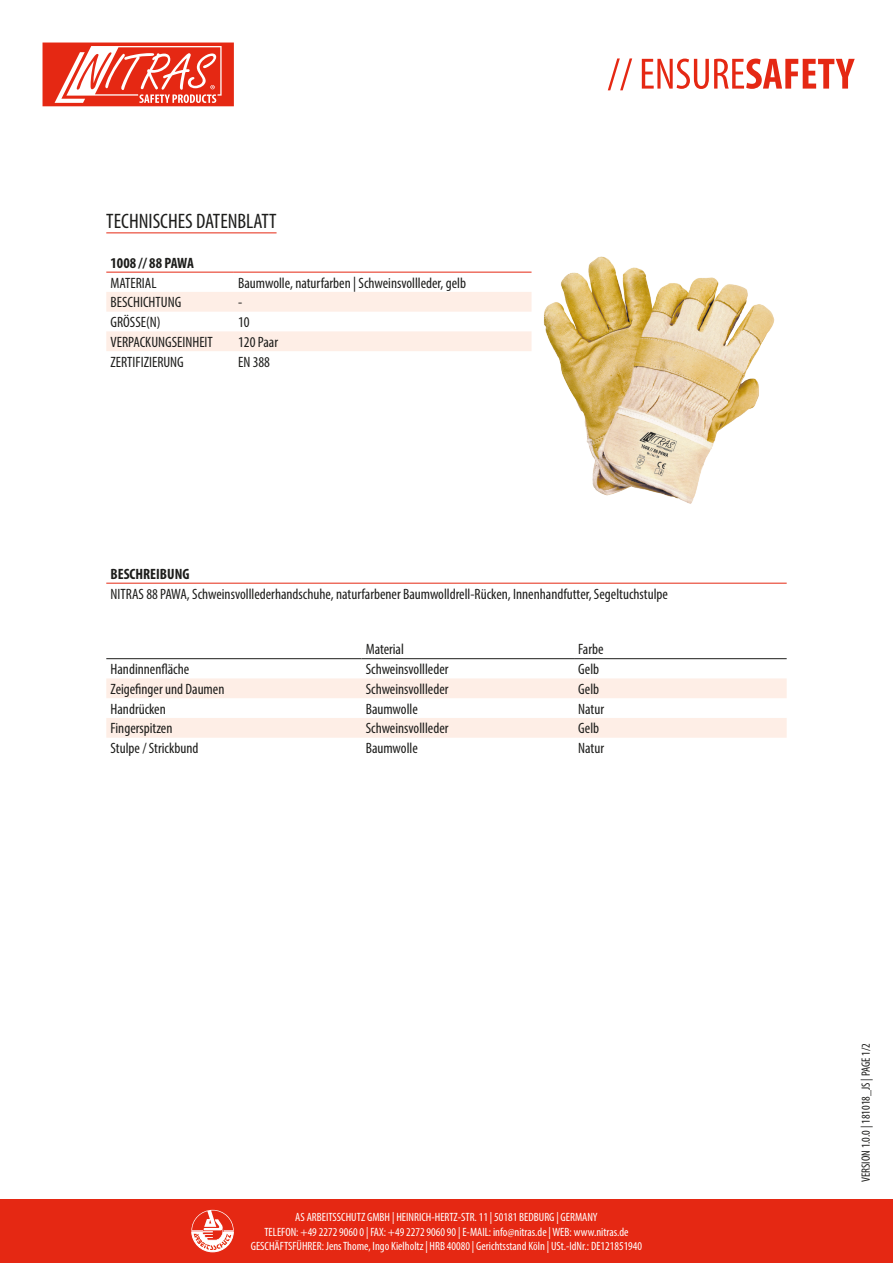
<style>
.page{position:relative;width:893px;height:1263px;background:#fff}
.page>*{position:absolute;margin:0;border:0;box-sizing:border-box;transform-origin:0 0}
.t1{font:condensed 21px "Myriad Pro";color:#1d1d1b}
.t2{font:condensed 15px "Myriad Pro";color:#1d1d1b}
.t3{font:700 condensed 15px "Myriad Pro";color:#1d1d1b}
.t4{font:condensed 12px/14.4px "Myriad Pro";color:#fff;text-align:center}
.t5{font:condensed 12px "Myriad Pro";color:#1d1d1b}
</style>
<div class="page">
<div style="left:0;top:1199px;width:893px;height:64px;background:#e52813"></div>
<svg style="left:608px;top:58px;width:247px;height:32px"></svg>
<svg style="left:191px;top:1210px;width:43px;height:42px"></svg>
<svg style="left:43px;top:43px;width:191px;height:63px"></svg>
<hr style="left:106px;top:232px;width:171px;height:1px;background:#e52813">
<svg style="left:106px;top:292px;width:425px;height:59px"></svg>
<hr style="left:106px;top:272px;width:128px;height:1px;background:#e52813">
<hr style="left:234px;top:272px;width:297px;height:1px;background:#e52813">
<img style="left:531px;top:256px;width:244px;height:248px">
<hr style="left:106px;top:583px;width:681px;height:1px;background:#e52813">
<svg style="left:106px;top:659px;width:681px;height:1px"></svg>
<svg style="left:106px;top:678px;width:681px;height:60px"></svg>
<hr style="left:106px;top:658px;width:255px;height:1px;background:#1d1d1b">
<hr style="left:361px;top:658px;width:213px;height:1px;background:#1d1d1b">
<hr style="left:574px;top:658px;width:213px;height:1px;background:#1d1d1b">
<p class="t1" style="left:106px;top:209px;width:172px">TECHNISCHES DATENBLATT</p>
<p class="t3" style="left:111px;top:253px;width:85px">1008 // 88 PAWA</p>
<p class="t2" style="left:111px;top:274px;width:47px">MATERIAL</p>
<p class="t2" style="left:238px;top:274px;width:229px">Baumwolle, naturfarben | Schweinsvollleder, gelb</p>
<p class="t2" style="left:111px;top:293px;width:72px">BESCHICHTUNG</p>
<p class="t2" style="left:238px;top:293px;width:6px">-</p>
<p class="t2" style="left:111px;top:313px;width:52px">GRÖSSE(N)</p>
<p class="t2" style="left:238px;top:313px;width:13px">10</p>
<p class="t2" style="left:111px;top:333px;width:104px">VERPACKUNGSEINHEIT</p>
<p class="t2" style="left:238px;top:333px;width:41px">120 Paar</p>
<p class="t2" style="left:111px;top:353px;width:75px">ZERTIFIZIERUNG</p>
<p class="t2" style="left:238px;top:353px;width:33px">EN 388</p>
<p class="t3" style="left:111px;top:564px;width:80px">BESCHREIBUNG</p>
<p class="t2" style="left:111px;top:585px;width:559px">NITRAS 88 PAWA, Schweinsvolllederhandschuhe, naturfarbener Baumwolldrell-Rücken, Innenhandfutter, Segeltuchstulpe</p>
<p class="t2" style="left:366px;top:640px;width:40px">Material</p>
<p class="t2" style="left:578px;top:640px;width:27px">Farbe</p>
<p class="t2" style="left:111px;top:660px;width:80px">Handinnenfläche</p>
<p class="t2" style="left:366px;top:660px;width:84px">Schweinsvollleder</p>
<p class="t2" style="left:578px;top:660px;width:22px">Gelb</p>
<p class="t2" style="left:111px;top:680px;width:115px">Zeigefinger und Daumen</p>
<p class="t2" style="left:366px;top:680px;width:84px">Schweinsvollleder</p>
<p class="t2" style="left:578px;top:680px;width:22px">Gelb</p>
<p class="t2" style="left:111px;top:700px;width:57px">Handrücken</p>
<p class="t2" style="left:366px;top:700px;width:54px">Baumwolle</p>
<p class="t2" style="left:578px;top:700px;width:27px">Natur</p>
<p class="t2" style="left:111px;top:719px;width:63px">Fingerspitzen</p>
<p class="t2" style="left:366px;top:719px;width:84px">Schweinsvollleder</p>
<p class="t2" style="left:578px;top:719px;width:22px">Gelb</p>
<p class="t2" style="left:111px;top:739px;width:89px">Stulpe / Strickbund</p>
<p class="t2" style="left:366px;top:739px;width:54px">Baumwolle</p>
<p class="t2" style="left:578px;top:739px;width:27px">Natur</p>
<p class="t4" style="left:251px;top:1210px;width:393px">AS ARBEITSSCHUTZ GMBH | HEINRICH-HERTZ-STR. 11 | 50181 BEDBURG | GERMANY<br>TELEFON: +49 2272 9060 0 | FAX: +49 2272 9060 90 | E-MAIL: info@nitras.de | WEB: www.nitras.de<br>GESCHÄFTSFÜHRER: Jens Thome, Ingo Kielholtz | HRB 40080 | Gerichtsstand Köln | USt.-IdNr.: DE121851940</p>
<p class="t5" style="left:859px;top:1182px;width:140px;rotate:-90deg">VERSION 1.0.0 | 181018_JS | PAGE 1/2</p>
</div>
